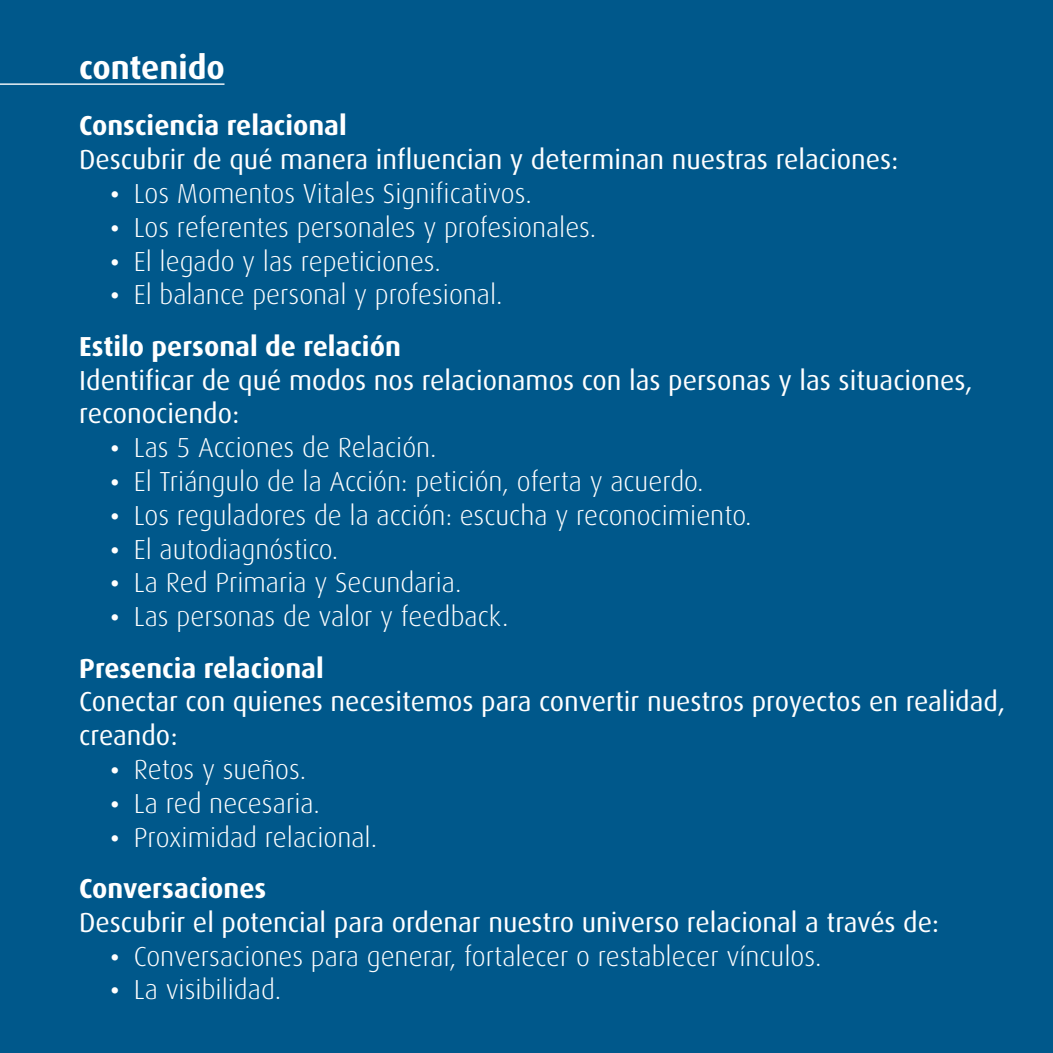
<style>
.page{position:relative;width:1053px;height:1053px;background:#fff}
.page>*{position:absolute;margin:0;border:0;box-sizing:border-box;transform-origin:0 0}
.t1{font:700 33px "Dax";color:#fff}
.t2{font:300 27.5px/33.8px "Dax";color:#fff}
.t3{font:27.5px "Dax";color:#fff}
.t4{font:700 27.5px "Dax";color:#fff}
.s1{font-weight:400}
.s2{font-family:"Xiomara";font-weight:400}
</style>
<div class="page">
<div style="left:0;top:0;width:1052px;height:1052px;background:#00588b"></div>
<hr style="left:0;top:83px;width:224px;height:2px;background:#fff">
<p class="t1" style="left:79px;top:49px;width:147px">contenido</p>
<p class="t4" style="left:79px;top:110px;width:269px">Consciencia relacional</p>
<p class="t2" style="left:100px;top:143px;width:800px;text-indent:-20px"><span class="s1">Descubrir de qué manera influencian y determinan nuestras relaciones:</span><span class="s2">・</span> Los Momentos Vitales Significativos.<br><span class="s2">・</span> Los referentes personales y profesionales.<br><span class="s2">・</span> El legado y las repeticiones.<br><span class="s2">・</span> El balance personal y profesional.</p>
<p class="t4" style="left:79px;top:331px;width:323px">Estilo personal de relación</p>
<p class="t3" style="left:79px;top:365px;width:894px">Identificar de qué modos nos relacionamos con las personas y las situaciones,</p>
<p class="t3" style="left:79px;top:398px;width:162px">reconociendo:</p>
<p class="t2" style="left:100px;top:431px;width:338px"><span class="s2">・</span> Las 5 Acciones de Relación.</p>
<p class="t2" style="left:100px;top:465px;width:605px"><span class="s2">・</span> El Triángulo de la Acción: petición, oferta y acuerdo.</p>
<p class="t2" style="left:100px;top:498px;width:653px"><span class="s2">・</span> Los reguladores de la acción: escucha y reconocimiento.</p>
<p class="t2" style="left:100px;top:532px;width:240px"><span class="s2">・</span> El autodiagnóstico.</p>
<p class="t2" style="left:100px;top:566px;width:363px"><span class="s2">・</span> La Red Primaria y Secundaria.</p>
<p class="t2" style="left:100px;top:600px;width:410px"><span class="s2">・</span> Las personas de valor y feedback.</p>
<p class="t4" style="left:79px;top:652px;width:246px">Presencia relacional</p>
<p class="t3" style="left:79px;top:686px;width:927px">Conectar con quienes necesitemos para convertir nuestros proyectos en realidad,</p>
<p class="t3" style="left:79px;top:720px;width:100px">creando:</p>
<p class="t2" style="left:100px;top:752px;width:208px"><span class="s2">・</span> Retos y sueños.</p>
<p class="t2" style="left:100px;top:786px;width:222px"><span class="s2">・</span> La red necesaria.</p>
<p class="t2" style="left:100px;top:820px;width:279px"><span class="s2">・</span> Proximidad relacional.</p>
<p class="t4" style="left:79px;top:872px;width:188px">Conversaciones</p>
<p class="t2" style="left:100px;top:905px;width:840px;text-indent:-20px"><span class="s1">Descubrir el potencial para ordenar nuestro universo relacional a través de:</span><span class="s2">・</span> Conversaciones para generar, fortalecer o restablecer vínculos.<br><span class="s2">・</span> La visibilidad.</p>
</div>
